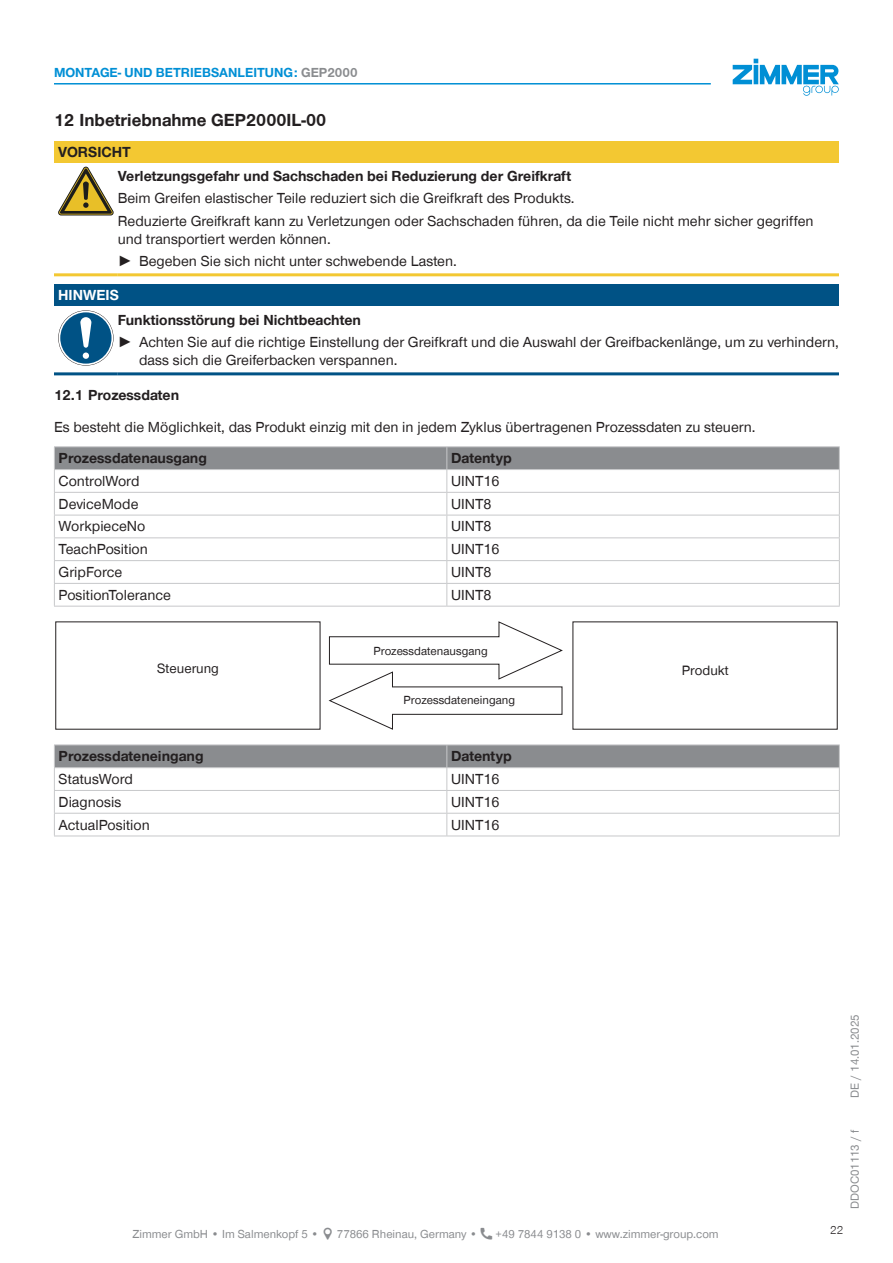
<style>
.page{position:relative;width:893px;height:1263px;background:#fff}
.page>*{position:absolute;margin:0;border:0;box-sizing:border-box;transform-origin:0 0}
.t1{font:700 18px "Zimmer Group Sans Global";color:#231f20}
.CB_AF_TD-Text{font:15px/18px "Zimmer Group Sans Global";color:#231f20}
.CB_AF_TD-Text-2{font:700 15px "Zimmer Group Sans Global";color:#231f20}
.CB_AF_TD-Signalwort{font:700 15px "Zimmer Group Sans Global";color:#231f20}
.CB_AF_TD-Signalwort-2{font:700 15px "Zimmer Group Sans Global";color:#fff}
.t2{font:13.95px "Zimmer Group Sans Global";color:#231f20}
.CB_AF_TD-Kopfzeile{font:700 13.5px "Zimmer Group Sans Global";color:#008fd5}
.t3{font:12.15px "Zimmer Group Sans Global";color:#231f20}
.CB_AF_TD-Fusszeile{font:12px "Zimmer Group Sans Global";color:#8a8c8f}
.CB_AF_TD-Seitenrand{font:12px "Zimmer Group Sans";color:#8a8c8f}
.CB_AF_Seitenzahl_rechts{font:300 12px "Zimmer Group Sans";color:#231f20}
.s1{color:#8a8c8f}
.s2{font-family:"Zimmer Group Sans"}
</style>
<div class="page">
<svg style="left:733px;top:59px;width:106px;height:37px"></svg>
<div style="left:54px;top:141px;width:785px;height:22px;background:#f3c832"></div>
<hr style="left:54px;top:273px;width:64px;height:3px;background:#f3c832">
<hr style="left:118px;top:273px;width:721px;height:3px;background:#f3c832">
<svg style="left:58px;top:167px;width:56px;height:48px"></svg>
<div style="left:54px;top:285px;width:785px;height:21px;background:#005285"></div>
<hr style="left:54px;top:372px;width:64px;height:3px;background:#005285">
<hr style="left:118px;top:372px;width:721px;height:3px;background:#005285">
<svg style="left:58px;top:310px;width:56px;height:56px"></svg>
<svg style="left:59px;top:311px;width:54px;height:54px"></svg>
<div style="left:60px;top:312px;width:52px;height:52px;background:#005285;border-radius:50%"></div>
<div style="left:83px;top:352px;width:6px;height:7px;background:#fff;border-radius:50%"></div>
<svg style="left:80px;top:317px;width:11px;height:31px"></svg>
<hr style="left:54px;top:446px;width:393px;height:1px;background:#c7c8ca">
<hr style="left:447px;top:446px;width:393px;height:1px;background:#c7c8ca">
<svg style="left:54px;top:447px;width:786px;height:159px"></svg>
<hr style="left:54px;top:606px;width:393px;height:1px;background:#c7c8ca">
<hr style="left:447px;top:606px;width:393px;height:1px;background:#c7c8ca">
<svg style="left:329px;top:621px;width:234px;height:109px"></svg>
<hr style="left:54px;top:744px;width:393px;height:1px;background:#c7c8ca">
<hr style="left:447px;top:744px;width:393px;height:1px;background:#c7c8ca">
<svg style="left:54px;top:745px;width:786px;height:91px"></svg>
<hr style="left:54px;top:836px;width:393px;height:1px;background:#c7c8ca">
<hr style="left:447px;top:836px;width:393px;height:1px;background:#c7c8ca">
<hr style="left:54px;top:83px;width:657px;height:2px;background:#008fd5">
<p class="CB_AF_TD-Kopfzeile" style="left:54px;top:65px;width:305px">MONTAGE- UND BETRIEBSANLEITUNG: <span class="s1">GEP2000</span></p>
<p class="t1" style="left:54px;top:110px;width:274px">12 Inbetriebnahme GEP2000IL-00</p>
<p class="CB_AF_TD-Signalwort" style="left:58px;top:143px;width:74px">VORSICHT</p>
<p class="CB_AF_TD-Text-2" style="left:118px;top:167px;width:455px">Verletzungsgefahr und Sachschaden bei Reduzierung der Greifkraft</p>
<p class="CB_AF_TD-Text" style="left:118px;top:189px;width:458px">Beim Greifen elastischer Teile reduziert sich die Greifkraft des Produkts.</p>
<p class="CB_AF_TD-Text" style="left:118px;top:211px;width:697px">Reduzierte Greifkraft kann zu Verletzungen oder Sachschaden führen, da die Teile nicht mehr sicher gegriffen und transportiert werden können.</p>
<p class="CB_AF_TD-Text" style="left:118px;top:252px;width:341px"><span class="s2">►</span> Begeben Sie sich nicht unter schwebende Lasten.</p>
<p class="CB_AF_TD-Signalwort-2" style="left:58px;top:286px;width:62px">HINWEIS</p>
<p class="CB_AF_TD-Text-2" style="left:118px;top:311px;width:245px">Funktionsstörung bei Nichtbeachten</p>
<p class="CB_AF_TD-Text" style="left:139px;top:333px;width:701px;text-indent:-21px"><span class="s2">►</span> Achten Sie auf die richtige Einstellung der Greifkraft und die Auswahl der Greifbackenlänge, um zu verhindern, dass sich die Greiferbacken verspannen.</p>
<p class="CB_AF_TD-Text-2" style="left:54px;top:386px;width:127px">12.1 Prozessdaten</p>
<p class="CB_AF_TD-Text" style="left:54px;top:417px;width:703px">Es besteht die Möglichkeit, das Produkt einzig mit den in jedem Zyklus übertragenen Prozessdaten zu steuern.</p>
<p class="CB_AF_TD-Text-2" style="left:59px;top:449px;width:150px">Prozessdatenausgang</p>
<p class="CB_AF_TD-Text-2" style="left:451px;top:449px;width:62px">Datentyp</p>
<p class="CB_AF_TD-Text" style="left:59px;top:472px;width:82px">ControlWord</p>
<p class="CB_AF_TD-Text" style="left:451px;top:472px;width:50px">UINT16</p>
<p class="CB_AF_TD-Text" style="left:59px;top:494px;width:81px">DeviceMode</p>
<p class="CB_AF_TD-Text" style="left:451px;top:494px;width:42px">UINT8</p>
<p class="CB_AF_TD-Text" style="left:59px;top:517px;width:88px">WorkpieceNo</p>
<p class="CB_AF_TD-Text" style="left:451px;top:517px;width:42px">UINT8</p>
<p class="CB_AF_TD-Text" style="left:59px;top:540px;width:91px">TeachPosition</p>
<p class="CB_AF_TD-Text" style="left:451px;top:540px;width:50px">UINT16</p>
<p class="CB_AF_TD-Text" style="left:59px;top:563px;width:65px">GripForce</p>
<p class="CB_AF_TD-Text" style="left:451px;top:563px;width:42px">UINT8</p>
<p class="CB_AF_TD-Text" style="left:59px;top:586px;width:114px">PositionTolerance</p>
<p class="CB_AF_TD-Text" style="left:451px;top:586px;width:42px">UINT8</p>
<p class="t3" style="left:373px;top:643px;width:116px">Prozessdatenausgang</p>
<p class="t3" style="left:404px;top:692px;width:113px">Prozessdateneingang</p>
<p class="t2" style="left:157px;top:660px;width:63px">Steuerung</p>
<p class="t2" style="left:682px;top:662px;width:48px">Produkt</p>
<p class="CB_AF_TD-Text-2" style="left:59px;top:747px;width:146px">Prozessdateneingang</p>
<p class="CB_AF_TD-Text-2" style="left:451px;top:747px;width:62px">Datentyp</p>
<p class="CB_AF_TD-Text" style="left:59px;top:770px;width:76px">StatusWord</p>
<p class="CB_AF_TD-Text" style="left:451px;top:770px;width:50px">UINT16</p>
<p class="CB_AF_TD-Text" style="left:59px;top:793px;width:64px">Diagnosis</p>
<p class="CB_AF_TD-Text" style="left:451px;top:793px;width:50px">UINT16</p>
<p class="CB_AF_TD-Text" style="left:59px;top:815px;width:93px">ActualPosition</p>
<p class="CB_AF_TD-Text" style="left:451px;top:815px;width:50px">UINT16</p>
<p class="CB_AF_TD-Fusszeile" style="left:132px;top:1227px;width:188px">Zimmer GmbH • Im Salmenkopf 5 •</p>
<p class="CB_AF_TD-Fusszeile" style="left:337px;top:1227px;width:142px">77866 Rheinau, Germany •</p>
<p class="CB_AF_TD-Fusszeile" style="left:496px;top:1227px;width:225px">+49 7844 9138 0 • www.zimmer-group.com</p>
<p class="CB_AF_TD-Seitenrand" style="left:847px;top:1097px;width:85px;rotate:-90deg">DE / 14.01.2025</p>
<p class="CB_AF_Seitenzahl_rechts" style="left:830px;top:1222px;width:15px">22</p>
<p class="CB_AF_TD-Seitenrand" style="left:847px;top:1209px;width:81px;rotate:-90deg">DDOC01113 / f</p>
</div>
